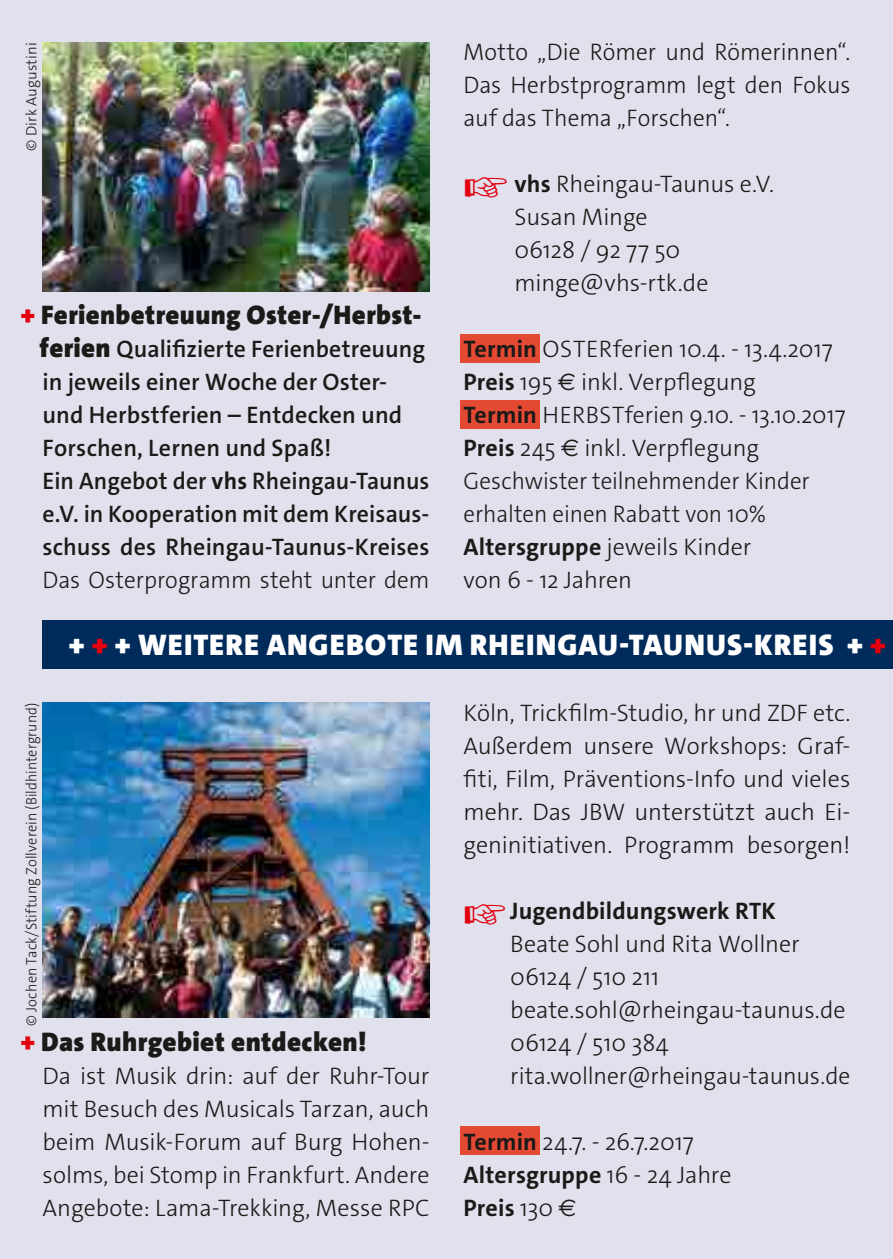
<style>
.page{position:relative;width:893px;height:1259px;background:#e0e1ec}
.page>*{position:absolute;margin:0;border:0;box-sizing:border-box;transform-origin:0 0}
.t1{font:900 30px "The Sans C4 s";letter-spacing:.035em;color:#fff}
.t2{font:900 27px "The Sans C4 s";letter-spacing:.01em;color:#1a1a18}
.t3{font:300 24px/33px "The Sans C4 s";color:#1a1a18}
.t4{font:600 24px/33px "The Sans C4 s";letter-spacing:.005em;color:#1a1a18}
.t5{font:300 15px "The Sans C4 s";letter-spacing:.005em;color:#1a1a18;scale:.96 1}
.t6{font:300 15px "The Sans C4 s";letter-spacing:.005em;color:#1a1a18}
.s1{color:#e3000f}
.s2{font-weight:900;font-size:27px}
.s3{font-weight:700}
.s4{font-family:"Euro Sans";font-weight:400}
</style>
<div class="page">
<div style="left:43px;top:620px;width:850px;height:49px;background:#002b5a"></div>
<img style="left:43px;top:43px;width:386px;height:248px">
<img style="left:43px;top:703px;width:386px;height:314px">
<div style="left:460px;top:334px;width:80px;height:29px;background:#e44933"></div>
<div style="left:460px;top:400px;width:80px;height:29px;background:#e44933"></div>
<div style="left:460px;top:1126px;width:80px;height:29px;background:#e44933"></div>
<p class="t6" style="left:22px;top:151px;width:110px;rotate:-90deg">© Dirk Augustini</p>
<p class="t2" style="left:20px;top:298px;width:403px"><span class="s1">+</span> Ferienbetreuung Oster-/Herbst-</p>
<p class="t4" style="left:40px;top:333px;width:391px"><span class="s2">ferien</span> Qualifizierte Ferienbetreuung in jeweils einer Woche der Oster&shy;und Herbstferien – Entdecken und Forschen, Lernen und Spaß!<br>Ein Angebot der <span class="s3">vhs</span> Rheingau-Taunus e.V. in Kooperation mit dem Kreisaus&shy;schuss des Rheingau-Taunus-Kreises</p>
<p class="t3" style="left:43px;top:564px;width:388px">Das Osterprogramm steht unter dem</p>
<p class="t3" style="left:463px;top:36px;width:388px;text-align:justify">Motto „Die Römer und Römerinnen“.<br>Das Herbstprogramm legt den Fokus auf das Thema „Forschen“.</p>
<p class="t3" style="left:514px;top:168px;width:261px;text-indent:-51px"><span class="s1">☞</span> <span class="s3">vhs</span> Rheingau-Taunus e.V.<br>Susan Minge<br>06128 / 92 77 50 minge@vhs-rtk.de</p>
<p class="t3" style="left:463px;top:333px;width:384px"><span class="s3">Termin</span> OSTERferien 10.4. - 13.4.2017<br><span class="s3">Preis</span> 195 <span class="s4">€</span> inkl. Verpflegung<br><span class="s3">Termin</span> HERBSTferien 9.10. - 13.10.2017<br><span class="s3">Preis</span> 245 <span class="s4">€</span> inkl. Verpflegung<br>Geschwister teilnehmender Kinder erhalten einen Rabatt von 10%<br><span class="s3">Altersgruppe</span> jeweils Kinder<br>von 6 - 12 Jahren</p>
<p class="t1" style="left:69px;top:625px;width:819px">+ <span class="s1">+</span> + WEITERE ANGEBOTE IM RHEINGAU-TAUNUS-KREIS + <span class="s1">+</span></p>
<p class="t5" style="left:22px;top:1026px;width:338px;rotate:-90deg">© Jochen Tack/Stiftung Zollverein (Bildhintergrund)</p>
<p class="t2" style="left:20px;top:1024px;width:348px"><span class="s1">+</span> Das Ruhrgebiet entdecken!</p>
<p class="t3" style="left:463px;top:696px;width:388px;text-align:justify">Köln, Trickfilm-Studio, hr und ZDF etc.<br>Außerdem unsere Workshops: Graf&shy;fiti, Film, Präventions-Info und vieles mehr. Das JBW unterstützt auch Ei&shy;geninitiativen. Programm besorgen!</p>
<p class="t3" style="left:510px;top:894px;width:337px;text-indent:-47px"><span class="s1">☞</span><span class="s3">Jugendbildungswerk RTK<br></span>Beate Sohl und Rita Wollner<br>06124 / 510 211 beate.sohl@rheingau-taunus.de<br>06124 / 510 384</p>
<p class="t3" style="left:43px;top:1059px;width:388px">Da ist Musik drin: auf der Ruhr-Tour</p>
<p class="t3" style="left:510px;top:1059px;width:342px">rita.wollner@rheingau-taunus.de</p>
<p class="t3" style="left:43px;top:1092px;width:388px;text-align:justify">mit Besuch des Musicals Tarzan, auch beim Musik-Forum auf Burg Hohen&shy;solms, bei Stomp in Frankfurt. Andere Angebote: Lama-Trekking, Messe RPC</p>
<p class="t3" style="left:463px;top:1125px;width:270px"><span class="s3">Termin</span> 24.7. - 26.7.2017<br><span class="s3">Altersgruppe</span> 16 - 24 Jahre<br><span class="s3">Preis</span> 130 <span class="s4">€</span></p>
</div>
